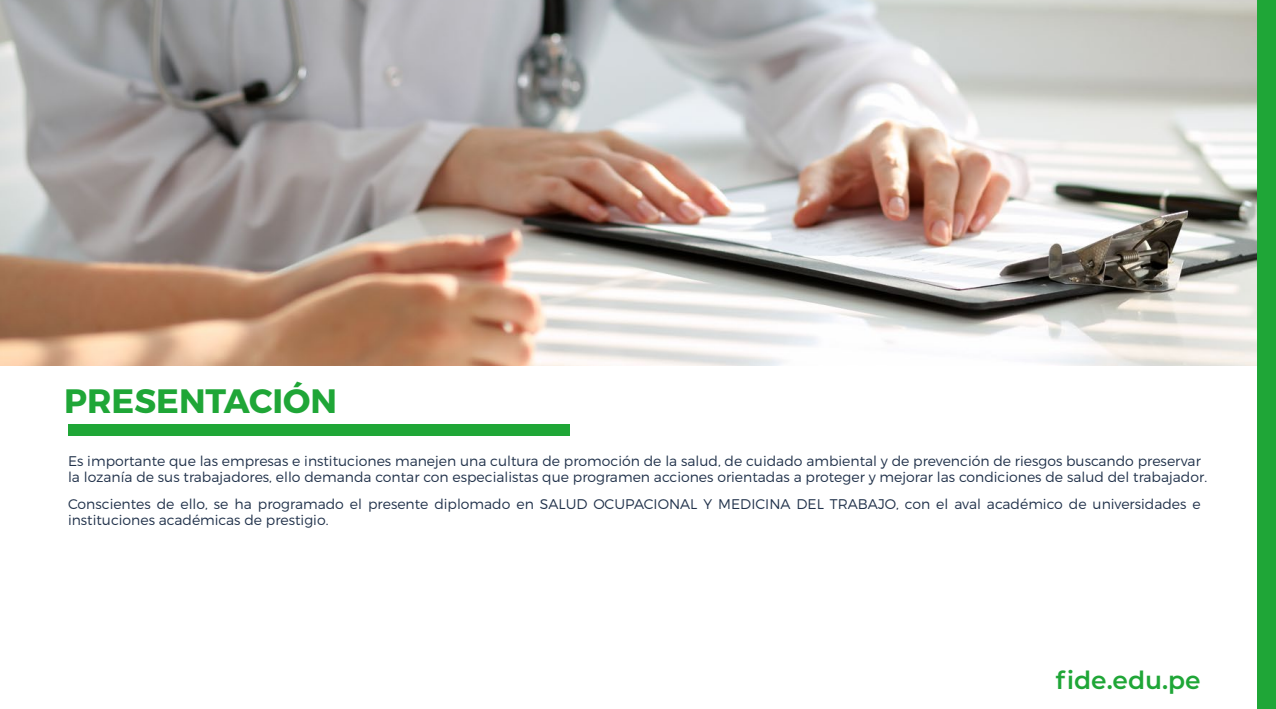
<style>
.page{position:relative;width:1276px;height:709px;background:#fff}
.page>*{position:absolute;margin:0;border:0;box-sizing:border-box;transform-origin:0 0}
.t1{font:700 33.8px "Montserrat";color:#1fa637}
.t2{font:600 24.9px "Montserrat";color:#1fa637}
.t3{font:300 14px/16px "Montserrat";color:#20314a}
</style>
<div class="page">
<img style="left:0;top:0;width:1257px;height:365px">
<div style="left:1257px;top:0;width:19px;height:709px;background:#1fa637"></div>
<div style="left:68px;top:424px;width:502px;height:12px;background:#1fa637"></div>
<h1 class="t1" style="left:64px;top:380px;width:274px">PRESENTACIÓN</h1>
<p class="t3" style="left:68px;top:453px;width:1140px">Es importante que las empresas e instituciones manejen una cultura de promoción de la salud, de cuidado ambiental y de prevención de riesgos buscando preservar la lozanía de sus trabajadores, ello demanda contar con especialistas que programen acciones orientadas a proteger y mejorar las condiciones de salud del trabajador.</p>
<p class="t3" style="left:68px;top:495px;width:1134px">Conscientes de ello, se ha programado el presente diplomado en SALUD OCUPACIONAL Y MEDICINA DEL TRABAJO, con el aval académico de universidades e instituciones académicas de prestigio.</p>
<h2 class="t2" style="left:1055px;top:662px;width:146px">fide.edu.pe</h2>
</div>
